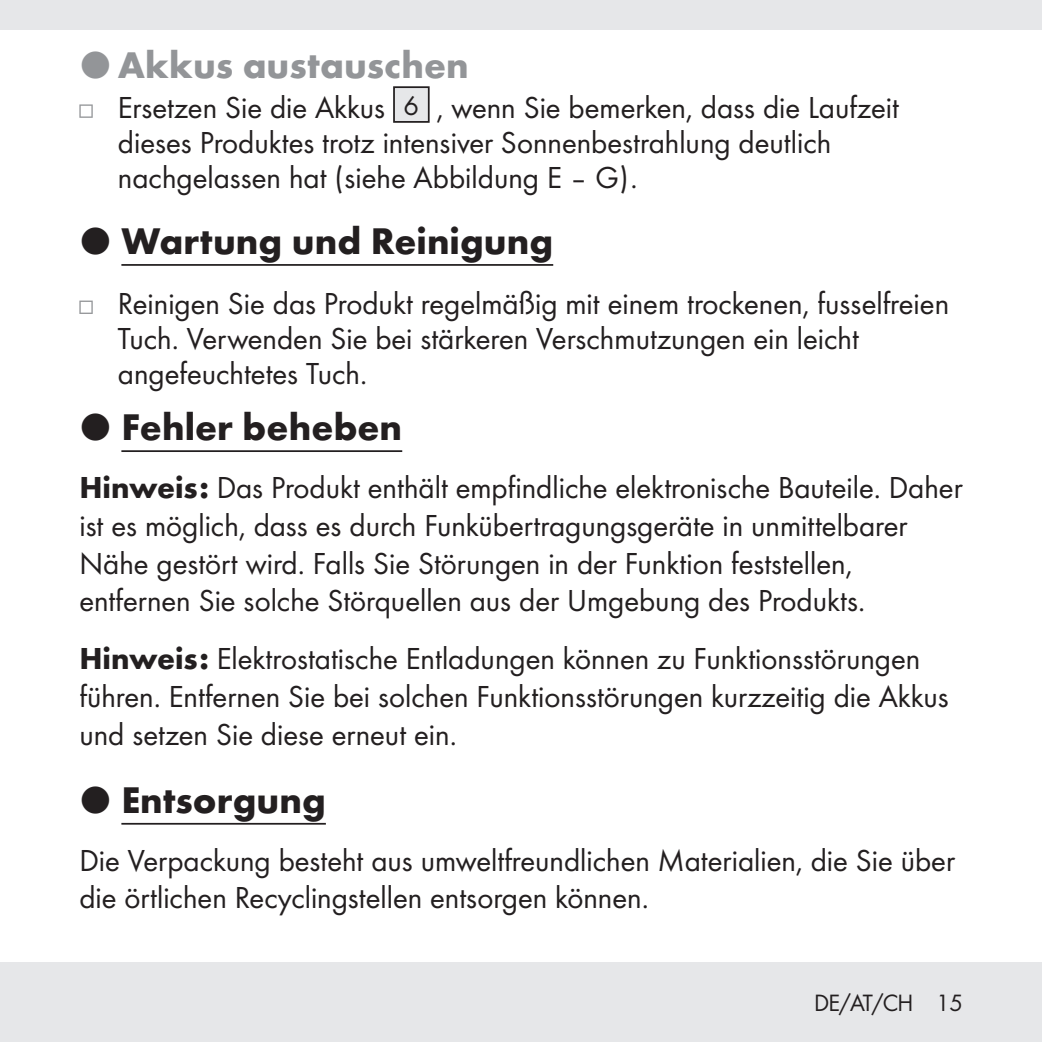
<style>
.page{position:relative;width:1042px;height:1042px;background:#fff}
.page>*{position:absolute;margin:0;border:0;box-sizing:border-box;transform-origin:0 0}
.t1{font:700 38.5px "Futura";color:#231f20}
.t2{font:700 38.5px "Futura";color:#939598}
.t3{font:31.5px/37.8px "Futura Boo";color:#231f20}
.t4{font:24.5px "Futura Boo";letter-spacing:-.035em;color:#231f20}
.s1{font-family:"European Pi Three";font-weight:400}
.s2{font-size:28px}
.s3{font-family:"Futura";font-weight:700}
</style>
<div class="page">
<div style="left:0;top:962px;width:1042px;height:80px;background:#e6e7e9"></div>
<div style="left:0;top:0;width:1042px;height:30px;background:#e6e7e9"></div>
<hr style="left:121px;top:264px;width:432px;height:2px;background:#231f20">
<hr style="left:121px;top:450px;width:281px;height:2px;background:#231f20">
<hr style="left:121px;top:823px;width:205px;height:1px;background:#231f20">
<svg style="left:79px;top:104px;width:14px;height:14px"></svg>
<div style="left:394px;top:87px;width:35px;height:35px;background:#e6e7e9"></div>
<div style="left:393px;top:86px;width:37px;height:37px;border:2px solid #231f20"></div>
<svg style="left:79px;top:301px;width:14px;height:13px"></svg>
<p class="t2" style="left:79px;top:37px;width:391px"><span class="s1">P</span> Akkus austauschen</p>
<p class="t3" style="left:118px;top:88px;width:782px;line-height:35px">Ersetzen Sie die Akkus <span class="s2">6</span> , wenn Sie bemerken, dass die Laufzeit dieses Produktes trotz intensiver Sonnenbestrahlung deutlich nachgelassen hat (siehe Abbildung E – G).</p>
<p class="t1" style="left:79px;top:213px;width:475px"><span class="s1">P</span> Wartung und Reinigung</p>
<p class="t3" style="left:118px;top:284px;width:833px;line-height:35px">Reinigen Sie das Produkt regelmäßig mit einem trockenen, fusselfreien<br>Tuch. Verwenden Sie bei stärkeren Verschmutzungen ein leicht angefeuchtetes Tuch.</p>
<p class="t1" style="left:79px;top:399px;width:324px"><span class="s1">P</span> Fehler beheben</p>
<p class="t3" style="left:79px;top:467px;width:885px"><span class="s3">Hinweis:</span> Das Produkt enthält empfindliche elektronische Bauteile. Daher ist es möglich, dass es durch Funkü bertragungsgeräte in unmittelbarer Nähe gestört wird. Falls Sie Störungen in der Funktion feststellen, entfernen Sie solche Störquellen aus der Umgebung des Produkts.</p>
<p class="t3" style="left:79px;top:638px;width:871px"><span class="s3">Hinweis:</span> Elektrostatische Entladungen können zu Funktionsstörungen<br>fü hren. Entfernen Sie bei solchen Funktionsstörungen kurzzeitig die Akkus und setzen Sie diese erneut ein.</p>
<p class="t1" style="left:79px;top:772px;width:248px"><span class="s1">P</span> Entsorgung</p>
<p class="t3" style="left:79px;top:839px;width:877px">Die Verpackung besteht aus umweltfreundlichen Materialien, die Sie über die örtlichen Recyclingstellen entsorgen können.</p>
<p class="t4" style="left:814px;top:986px;width:150px">DE/AT/CH 15</p>
</div>
